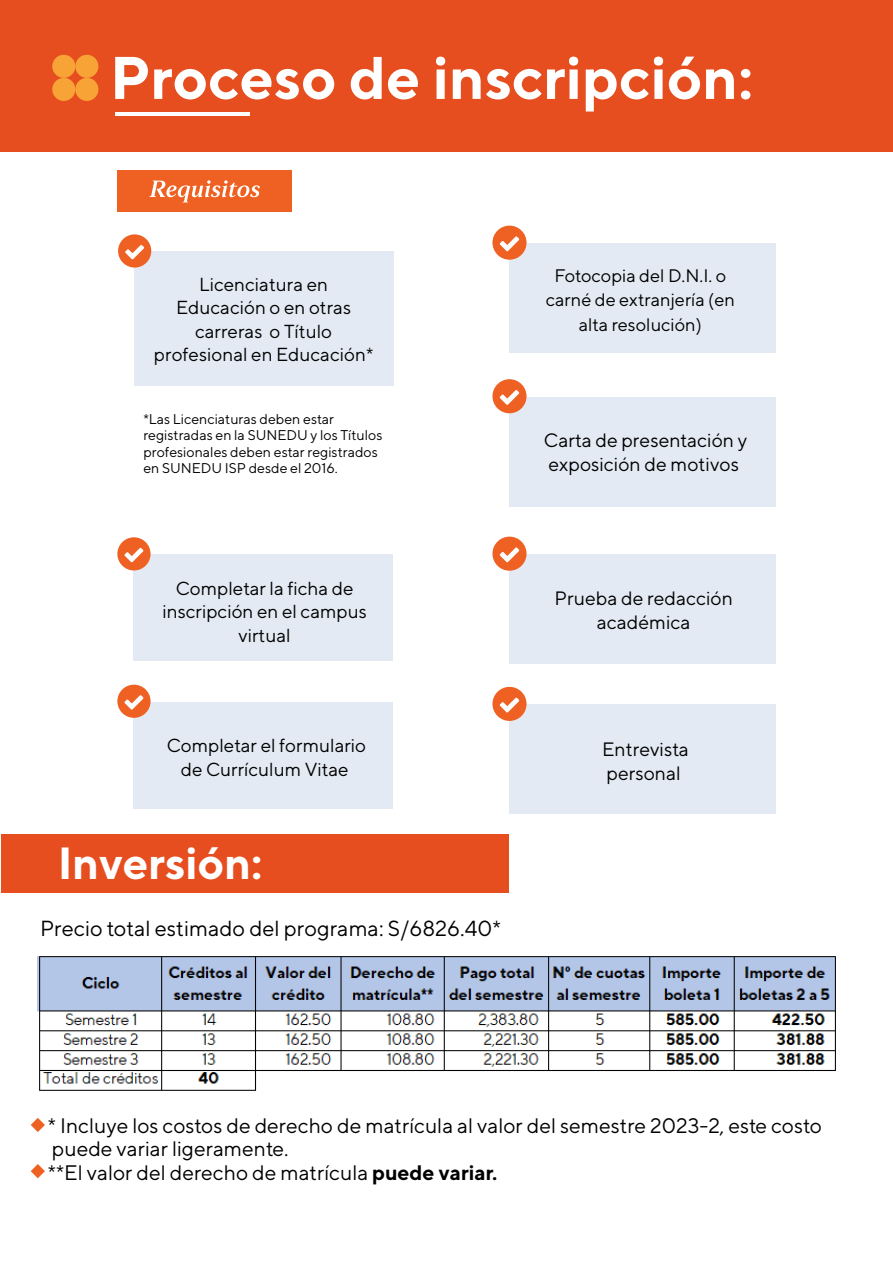
<style>
.page{position:relative;width:893px;height:1263px;background:#fff}
.page>*{position:absolute;margin:0;border:0;box-sizing:border-box;transform-origin:0 0}
.t1{font:700 60px "TT Norms";color:#fff}
.t2{font:700 45px "TT Norms";color:#fff}
.t3{font:21.75px "TT Norms";color:#000}
.t4{font:21px/23.5px "TT Norms";color:#000}
.t5{font:19.35px/24.2px "TT Norms";color:#000}
.t6{font:18.9px/23.5px "TT Norms";color:#000;text-align:center}
.t7{font:18.15px/24.2px "TT Norms";color:#000;text-align:center}
.t8{font:14.1px/16.5px "TT Norms";color:#000}
.s1{font-weight:700}
</style>
<div class="page">
<div style="left:0;top:0;width:893px;height:152px;background:#e74e1f"></div>
<div style="left:52px;top:55px;width:23px;height:23px;background:#f8a335;border-radius:50%"></div>
<div style="left:75px;top:55px;width:23px;height:23px;background:#f8a335;border-radius:50%"></div>
<div style="left:52px;top:78px;width:23px;height:23px;background:#f8a335;border-radius:50%"></div>
<div style="left:75px;top:78px;width:23px;height:23px;background:#f8a335;border-radius:50%"></div>
<hr style="left:115px;top:112px;width:135px;height:4px;background:#fff">
<div style="left:134px;top:251px;width:260px;height:135px;background:#e3eaf3"></div>
<div style="left:117px;top:171px;width:175px;height:41px;background:#ee6122"></div>
<svg style="left:149px;top:180px;width:111px;height:22px"></svg>
<div style="left:118px;top:234px;width:33px;height:34px;background:#ee6122;border-radius:50%"></div>
<svg style="left:125px;top:245px;width:19px;height:14px"></svg>
<div style="left:509px;top:243px;width:267px;height:110px;background:#e3eaf3"></div>
<div style="left:492px;top:226px;width:34px;height:34px;background:#ee6122;border-radius:50%"></div>
<svg style="left:500px;top:236px;width:19px;height:15px"></svg>
<div style="left:133px;top:702px;width:260px;height:106px;background:#e3eaf3"></div>
<div style="left:117px;top:685px;width:34px;height:33px;background:#ee6122;border-radius:50%"></div>
<svg style="left:125px;top:695px;width:18px;height:15px"></svg>
<div style="left:509px;top:397px;width:267px;height:109px;background:#e3eaf3"></div>
<div style="left:492px;top:379px;width:34px;height:34px;background:#ee6122;border-radius:50%"></div>
<svg style="left:500px;top:390px;width:19px;height:15px"></svg>
<div style="left:509px;top:554px;width:267px;height:110px;background:#e3eaf3"></div>
<div style="left:492px;top:537px;width:34px;height:34px;background:#ee6122;border-radius:50%"></div>
<svg style="left:500px;top:547px;width:19px;height:15px"></svg>
<div style="left:133px;top:554px;width:260px;height:107px;background:#e3eaf3"></div>
<div style="left:117px;top:537px;width:34px;height:33px;background:#ee6122;border-radius:50%"></div>
<svg style="left:125px;top:548px;width:18px;height:14px"></svg>
<div style="left:509px;top:704px;width:267px;height:110px;background:#e3eaf3"></div>
<div style="left:492px;top:687px;width:34px;height:34px;background:#ee6122;border-radius:50%"></div>
<svg style="left:500px;top:697px;width:19px;height:15px"></svg>
<div style="left:1px;top:834px;width:508px;height:58px;background:#e74e1f"></div>
<img style="left:38px;top:956px;width:798px;height:135px">
<svg style="left:31px;top:1118px;width:14px;height:14px"></svg>
<svg style="left:31px;top:1164px;width:14px;height:14px"></svg>
<h1 class="t1" style="left:110px;top:40px;width:645px">Proceso de inscripción:</h1>
<p class="t6" style="left:154px;top:272px;width:221px">Licenciatura en<br>Educación o en otras carreras o Título profesional en Educación*</p>
<p class="t8" style="left:143px;top:410px;width:241px">*Las Licenciaturas deben estar registradas en la SUNEDU y los Títulos profesionales deben estar registrados en SUNEDU ISP desde el 2016.</p>
<p class="t6" style="left:163px;top:576px;width:206px">Completar la ficha de inscripción en el campus virtual</p>
<p class="t6" style="left:167px;top:734px;width:201px">Completar el formulario de Currículum Vitae</p>
<h2 class="t2" style="left:58px;top:834px;width:206px">Inversión:</h2>
<p class="t3" style="left:40px;top:915px;width:462px">Precio total estimado del programa: S/6826.40*</p>
<p class="t7" style="left:546px;top:263px;width:191px">Fotocopia del D.N.I. o carné de extranjería (en alta resolución)</p>
<p class="t5" style="left:544px;top:428px;width:205px">Carta de presentación y exposición de motivos</p>
<p class="t5" style="left:554px;top:585px;width:180px;text-align:center">Prueba de redacción académica</p>
<p class="t5" style="left:602px;top:737px;width:88px">Entrevista personal</p>
<p class="t4" style="left:48px;top:1113px;width:776px">* Incluye los costos de derecho de matrícula al valor del semestre 2023-2, este costo puede variar ligeramente.<br>**El valor del derecho de matrícula <span class="s1">puede variar.</span></p>
</div>
